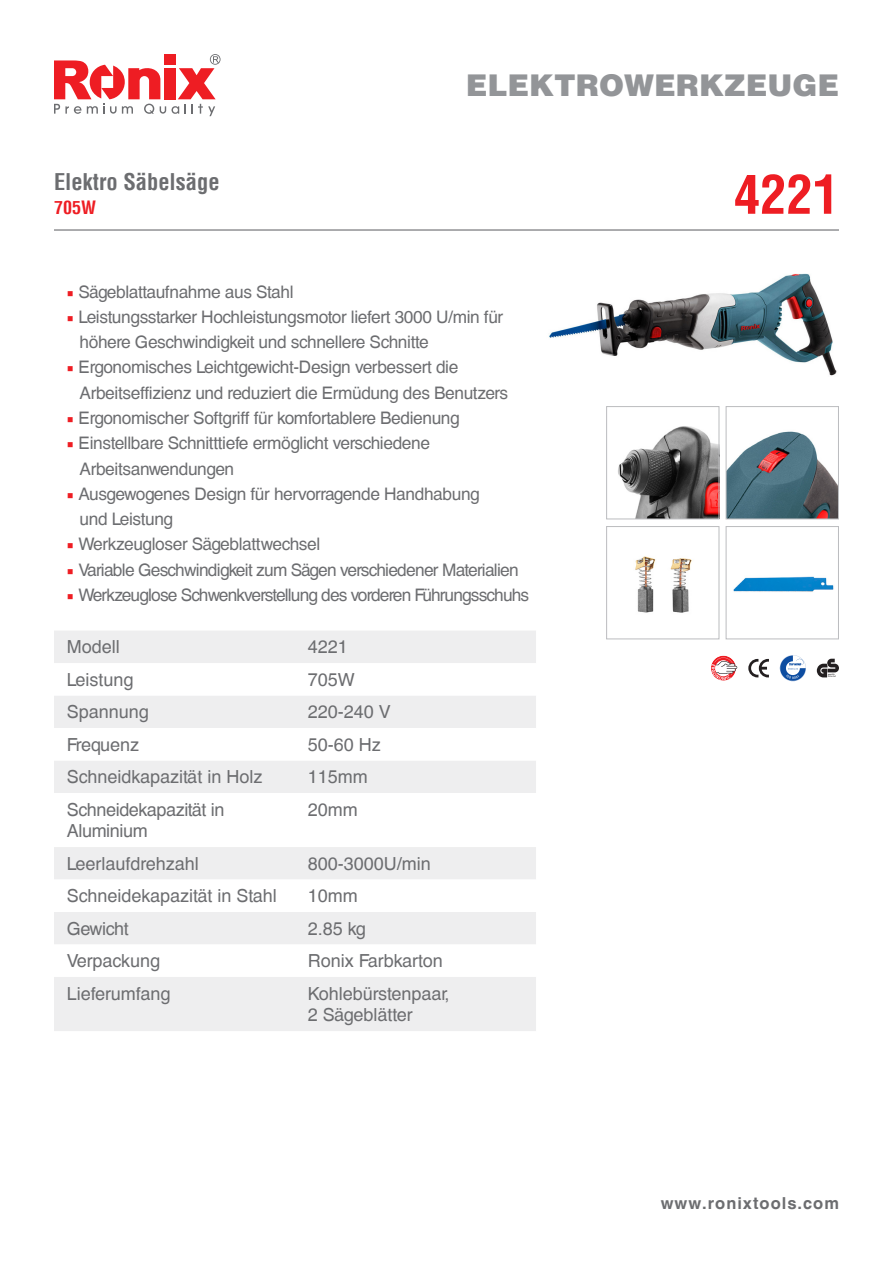
<style>
.page{position:relative;width:893px;height:1263px;background:#fff}
.page>*{position:absolute;margin:0;border:0;box-sizing:border-box;transform-origin:0 0}
.t1{font:700 condensed 52.5px "Helvetica LT";color:#ee1d23}
.t2{font:900 30px "Helvetica LT";color:#939598}
.t3{font:700 condensed 22.5px "Helvetica LT";color:#6c6d70}
.t4{font:18px "Helvetica CE";color:#6c6d70}
.t5{font:18px "Helvetica CE";letter-spacing:-.02em;color:#6c6d70}
.t6{font:700 condensed 18px "Helvetica LT";color:#ee1d23}
.t7{font:17.25px "Helvetica CE";letter-spacing:-.02em;color:#6c6d70}
.t8{font:17.25px "Helvetica CE";letter-spacing:-.04em;color:#6c6d70}
.t9{font:17.25px "Helvetica CE";letter-spacing:-.045em;color:#6c6d70}
.t10{font:700 16.5px "Helvetica CE";letter-spacing:.06em;color:#6c6d70}
.s1{font-family:"Minion Pro";color:#ee1d23}
</style>
<div class="page">
<svg style="left:172px;top:54px;width:49px;height:62px"></svg>
<div style="left:164px;top:68px;width:11px;height:31px;background:#ee1d23"></div>
<svg style="left:54px;top:60px;width:112px;height:54px"></svg>
<div style="left:164px;top:54px;width:11px;height:11px;background:#ee1d23"></div>
<img style="left:549px;top:274px;width:288px;height:102px">
<div style="left:54px;top:631px;width:482px;height:400px;background:#eeeeef"></div>
<svg style="left:54px;top:663px;width:482px;height:314px"></svg>
<hr style="left:54px;top:229px;width:785px;height:2px;background:#6c6d70">
<img style="left:728px;top:431px;width:109px;height:86px">
<div style="left:726px;top:406px;width:113px;height:113px;border:1px solid #bcbdc0"></div>
<img style="left:733px;top:576px;width:101px;height:16px">
<div style="left:726px;top:526px;width:113px;height:113px;border:1px solid #bcbdc0"></div>
<img style="left:618px;top:426px;width:99px;height:91px">
<div style="left:606px;top:406px;width:113px;height:113px;border:1px solid #bcbdc0"></div>
<img style="left:635px;top:556px;width:57px;height:57px">
<div style="left:606px;top:526px;width:113px;height:113px;border:1px solid #bcbdc0"></div>
<svg style="left:780px;top:655px;width:26px;height:26px"></svg>
<svg style="left:711px;top:655px;width:27px;height:26px"></svg>
<svg style="left:748px;top:659px;width:21px;height:18px"></svg>
<svg style="left:817px;top:659px;width:22px;height:18px"></svg>
<p class="t3" style="left:54px;top:167px;width:167px">Elektro Säbelsäge</p>
<p class="t6" style="left:54px;top:196px;width:43px">705W</p>
<h2 class="t2" style="left:466px;top:65px;width:375px">ELEKTROWERKZEUGE</h2>
<p class="t1" style="left:734px;top:162px;width:107px">4221</p>
<p class="t7" style="left:67px;top:282px;width:228px"><span class="s1">■</span> Sägeblattaufnahme aus Stahl</p>
<p class="t7" style="left:67px;top:307px;width:438px"><span class="s1">■</span> Leistungsstarker Hochleistungsmotor liefert 3000 U/min für</p>
<p class="t7" style="left:80px;top:332px;width:351px">höhere Geschwindigkeit und schnellere Schnitte</p>
<p class="t7" style="left:67px;top:357px;width:393px"><span class="s1">■</span> Ergonomisches Leichtgewicht-Design verbessert die</p>
<p class="t7" style="left:80px;top:383px;width:430px">Arbeitseffizienz und reduziert die Ermüdung des Benutzers</p>
<p class="t7" style="left:67px;top:408px;width:395px"><span class="s1">■</span> Ergonomischer Softgriff für komfortablere Bedienung</p>
<p class="t7" style="left:67px;top:433px;width:365px"><span class="s1">■</span> Einstellbare Schnitttiefe ermöglicht verschiedene</p>
<p class="t7" style="left:80px;top:458px;width:156px">Arbeitsanwendungen</p>
<p class="t7" style="left:67px;top:484px;width:415px"><span class="s1">■</span> Ausgewogenes Design für hervorragende Handhabung</p>
<p class="t7" style="left:80px;top:509px;width:95px">und Leistung</p>
<p class="t7" style="left:67px;top:534px;width:255px"><span class="s1">■</span> Werkzeugloser Sägeblattwechsel</p>
<p class="t8" style="left:67px;top:559px;width:453px"><span class="s1">■</span> Variable Geschwindigkeit zum Sägen verschiedener Materialien</p>
<p class="t9" style="left:67px;top:585px;width:464px"><span class="s1">■</span> Werkzeuglose Schwenkverstellung des vorderen Führungsschuhs</p>
<p class="t4" style="left:67px;top:636px;width:55px">Modell</p>
<p class="t4" style="left:308px;top:636px;width:42px">4221</p>
<p class="t4" style="left:67px;top:669px;width:68px">Leistung</p>
<p class="t4" style="left:308px;top:669px;width:49px">705W</p>
<p class="t4" style="left:67px;top:701px;width:84px">Spannung</p>
<p class="t4" style="left:308px;top:701px;width:85px">220-240 V</p>
<p class="t4" style="left:67px;top:734px;width:74px">Frequenz</p>
<p class="t4" style="left:308px;top:734px;width:75px">50-60 Hz</p>
<p class="t4" style="left:67px;top:766px;width:197px">Schneidkapazität in Holz</p>
<p class="t4" style="left:308px;top:766px;width:62px">115mm</p>
<p class="t5" style="left:67px;top:799px;width:159px">Schneidekapazität in</p>
<p class="t5" style="left:67px;top:820px;width:83px">Aluminium</p>
<p class="t4" style="left:308px;top:799px;width:52px">20mm</p>
<p class="t4" style="left:67px;top:853px;width:134px">Leerlaufdrehzahl</p>
<p class="t4" style="left:308px;top:853px;width:125px">800-3000U/min</p>
<p class="t4" style="left:67px;top:885px;width:212px">Schneidekapazität in Stahl</p>
<p class="t4" style="left:308px;top:885px;width:52px">10mm</p>
<p class="t5" style="left:67px;top:918px;width:64px">Gewicht</p>
<p class="t4" style="left:308px;top:918px;width:60px">2.85 kg</p>
<p class="t4" style="left:67px;top:950px;width:95px">Verpackung</p>
<p class="t4" style="left:308px;top:950px;width:136px">Ronix Farbkarton</p>
<p class="t4" style="left:67px;top:983px;width:105px">Lieferumfang</p>
<p class="t4" style="left:308px;top:983px;width:143px">Kohlebürstenpaar,</p>
<p class="t4" style="left:308px;top:1004px;width:107px">2 Sägeblätter</p>
<p class="t10" style="left:661px;top:1193px;width:180px">www.ronixtools.com</p>
</div>
